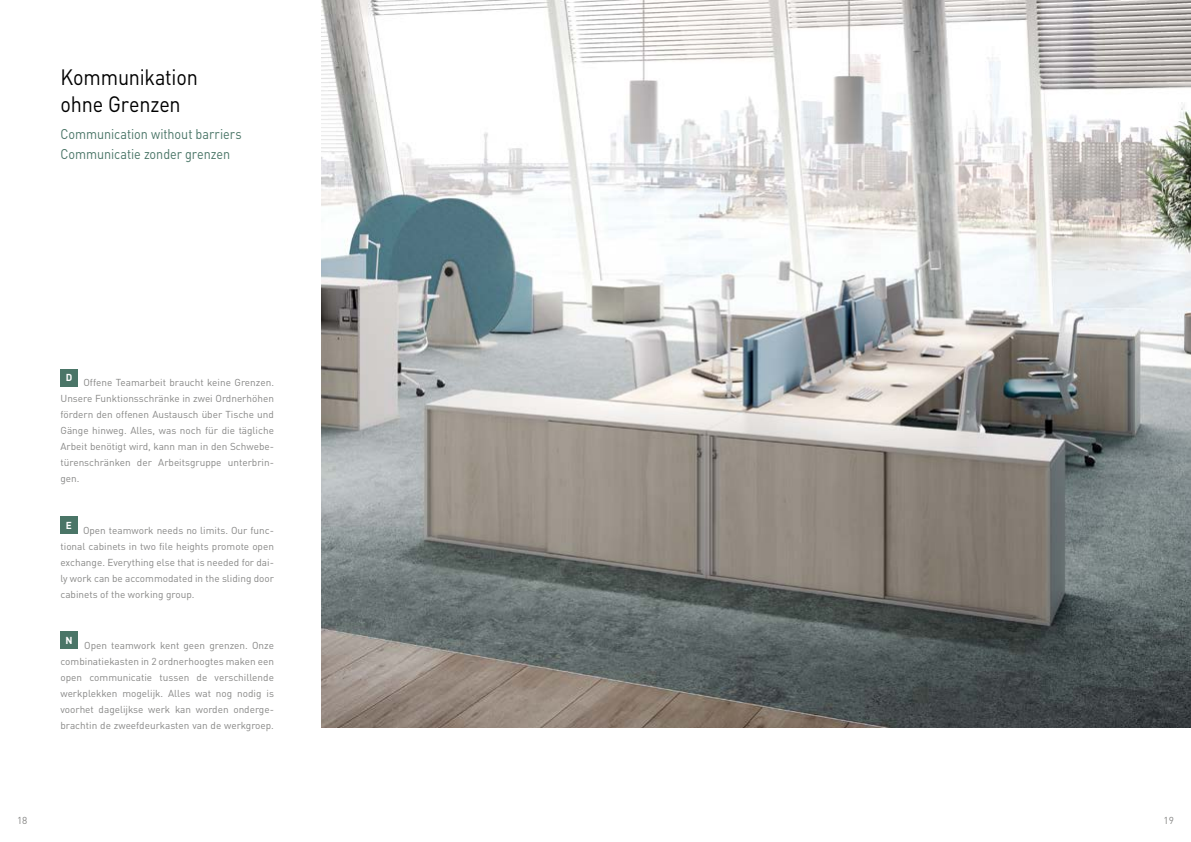
<style>
.page{position:relative;width:1191px;height:842px;background:#fff}
.page>*{position:absolute;margin:0;border:0;box-sizing:border-box;transform-origin:0 0}
.t1{font:22px/27px "DINOT";letter-spacing:-.01em;color:#000;scale:.9 1}
.t2{font:14px/20px "DINOT";letter-spacing:-.005em;color:#4a7567;scale:.9 1}
.t3{font:10px/16px "DINOT";color:#878786;text-align:justify}
.t4{font:700 10px "DINOT";color:#fff}
</style>
<div class="page">
<img style="left:321px;top:0;width:870px;height:728px">
<div style="left:60px;top:369px;width:17px;height:17px;background:#4a7567"></div>
<div style="left:60px;top:516px;width:17px;height:17px;background:#4a7567"></div>
<div style="left:60px;top:632px;width:17px;height:17px;background:#4a7567"></div>
<h1 class="t1" style="left:60px;top:62px;width:154px">Kommunikation ohne Grenzen</h1>
<h2 class="t2" style="left:60px;top:123px;width:203px">Communication without barriers<br>Communicatie zonder grenzen</h2>
<p class="t4" style="left:66px;top:370px;width:8px">D</p>
<p class="t3" style="left:60px;top:374px;width:215px;text-indent:23px">Offene Teamarbeit braucht keine Grenzen.<br>Unsere Funktionsschränke in zwei Ordnerhöhen fördern den offenen Austausch über Tische und Gänge hinweg. Alles, was noch für die tägliche Arbeit benötigt wird, kann man in den Schwebe&shy;türenschränken der Arbeitsgruppe unterbrin&shy;gen.</p>
<p class="t4" style="left:66px;top:517px;width:8px">E</p>
<p class="t3" style="left:60px;top:521px;width:215px;text-indent:23px">Open teamwork needs no limits. Our func&shy;tional cabinets in two file heights promote open exchange. Everything else that is needed for dai&shy;ly work can be accommodated in the sliding door cabinets of the working group.</p>
<p class="t4" style="left:65px;top:633px;width:9px">N</p>
<p class="t3" style="left:60px;top:636px;width:215px;text-indent:24px">Open teamwork kent geen grenzen. Onze combinatiekasten in 2 ordnerhoogtes maken een open communicatie tussen de verschillende werkplekken mogelijk. Alles wat nog nodig is voorhet dagelijkse werk kan worden onderge&shy;brachtin de zweefdeurkasten van de werkgroep.</p>
<p class="t3" style="left:17px;top:812px;width:12px">18</p>
<p class="t3" style="left:1163px;top:812px;width:12px">19</p>
</div>
